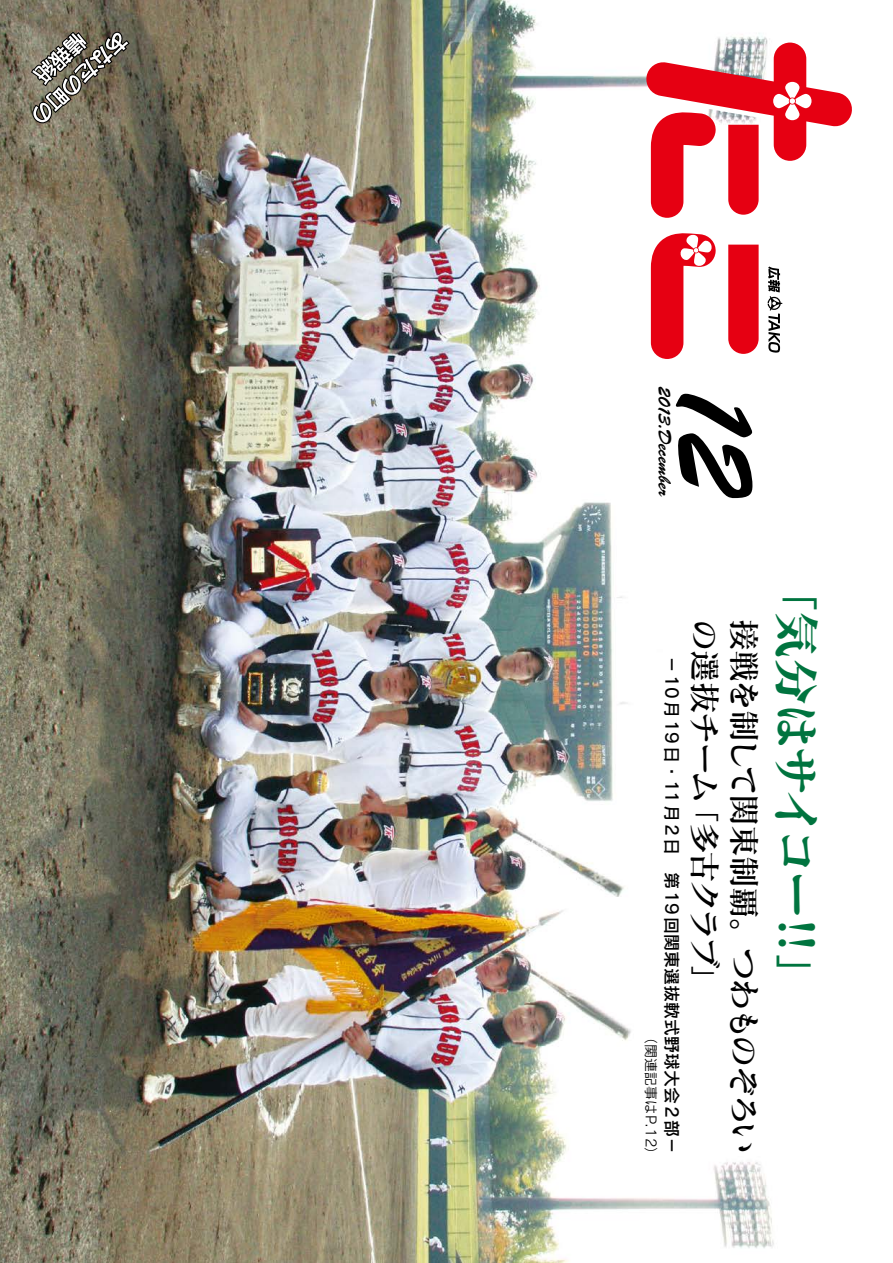
<style>
.page{position:relative;width:893px;height:1263px;background:#fff}
.page>*{position:absolute;margin:0;border:0;box-sizing:border-box;transform-origin:0 0}
.t1{font:112.5px "Brush Script Std";color:#000}
.t2{font:47.85px "Matisse Pro B";letter-spacing:-.085em;color:#00743f}
.t3{font:31.95px "Matisse Pro DB";letter-spacing:-.075em;color:#000}
.t4{font:18px "Brush Script Std";color:#000}
.t5{font:16.95px "Rodin Pro DB";color:#000}
.t6{font:13.8px "Rodin Pro M";color:#000}
</style>
<div class="page">
<img style="left:0;top:0;width:793px;height:1263px">
<svg style="left:651px;top:232px;width:134px;height:272px"></svg>
<svg style="left:645px;top:43px;width:207px;height:180px"></svg>
<svg style="left:30px;top:0;width:101px;height:125px;background:#7c7767"></svg>
<p class="t4" style="left:675px;top:386px;width:113px;rotate:90deg">2013.December</p>
<h1 class="t1" style="left:779px;top:377px;width:123px;rotate:90deg">12</h1>
<p class="t5" style="left:683px;top:656px;width:499px;rotate:90deg">－10 月19日・11月2日　第19回関東選抜軟式野球大会2部－</p>
<p class="t6" style="left:660px;top:1030px;width:132px;rotate:90deg">（関連記事はP.12(</p>
<p class="t3" style="left:725px;top:587px;width:217px;rotate:90deg">　の選抜チーム</p>
<p class="t3" style="left:764px;top:587px;width:568px;rotate:90deg">　接戦を制して関東制覇。つわものぞろい</p>
<p class="t3" style="left:725px;top:791px;width:207px;rotate:90deg">「多古クラブ「</p>
<h2 class="t2" style="left:828px;top:563px;width:356px;rotate:90deg">「気分はサイコー</h2>
<h2 class="t2" style="left:828px;top:911px;width:91px;rotate:90deg">!!「</h2>
</div>
